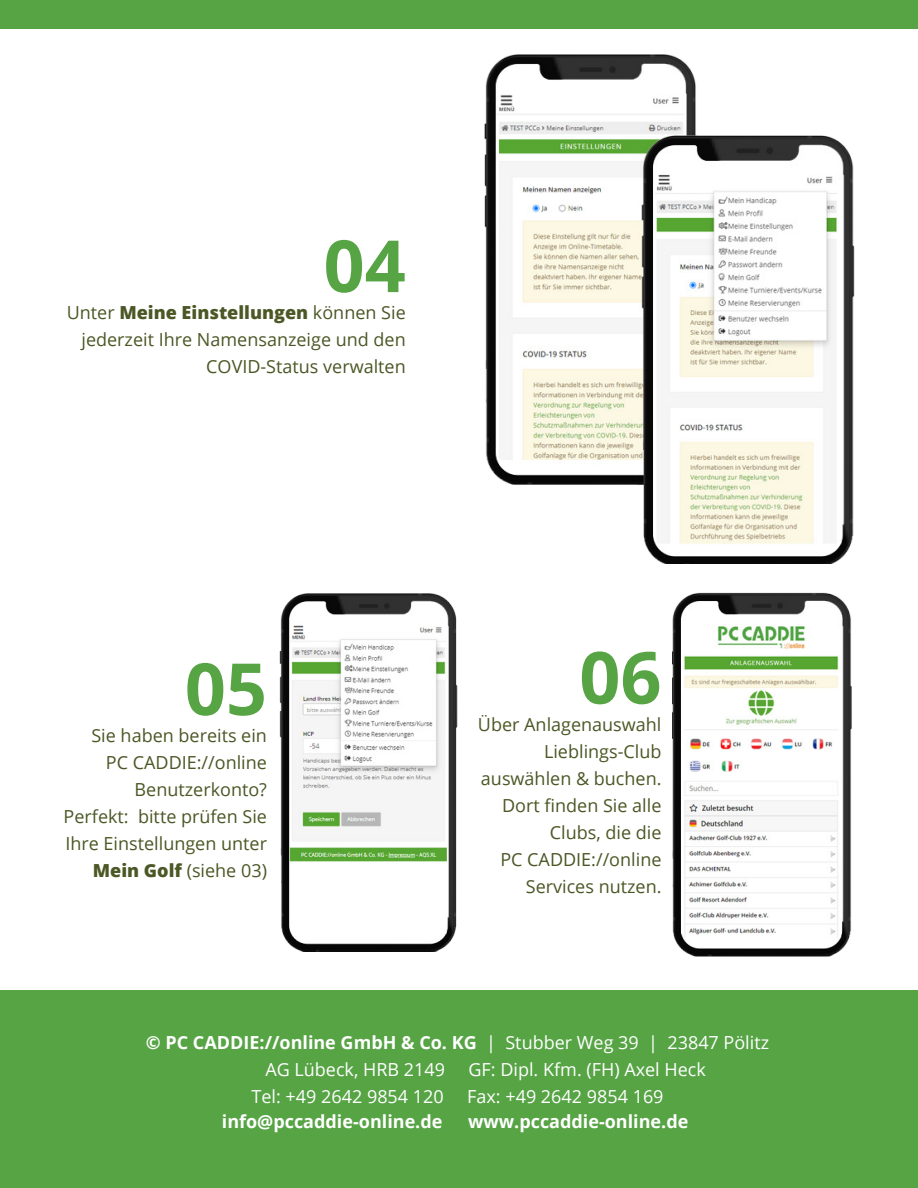
<style>
.page{position:relative;width:918px;height:1188px;background:#fff}
.page>*{position:absolute;margin:0;border:0;box-sizing:border-box;transform-origin:0 0}
.t1{font:700 72px "Open Sans";color:#57a445}
.t2{font:18px/27px "Open Sans";color:#4b5725;text-align:right}
.t3{font:700 18px "Open Sans";color:#fff}
.t4{font:18px "Open Sans";color:#fff}
.t5{font:800 18px "Open Sans";color:#4b5725}
.s1{font-weight:400}
.s2{font-weight:800}
</style>
<div class="page">
<img style="left:484px;top:54px;width:371px;height:510px">
<img style="left:279px;top:593px;width:178px;height:359px">
<img style="left:672px;top:592px;width:180px;height:365px">
<div style="left:0;top:990px;width:918px;height:198px;background:#57a445"></div>
<div style="left:0;top:0;width:918px;height:28px;background:#57a445"></div>
<p class="t1" style="left:324px;top:215px;width:84px">04</p>
<p class="t5" style="left:67px;top:299px;width:340px"><span class="s1">Unter</span> Meine Einstellungen <span class="s1">können Sie</span></p>
<p class="t2" style="left:82px;top:326px;width:326px">jederzeit Ihre Namensanzeige und den<br>COVID-Status verwalten</p>
<p class="t1" style="left:185px;top:638px;width:84px">05</p>
<p class="t2" style="left:91px;top:722px;width:177px">Sie haben bereits ein</p>
<p class="t2" style="left:106px;top:749px;width:163px">PC CADDIE://online</p>
<p class="t2" style="left:135px;top:776px;width:134px">Benutzerkonto?</p>
<p class="t2" style="left:64px;top:803px;width:205px">Perfekt: bitte prüfen Sie<br>Ihre Einstellungen unter<br><span class="s2">Mein Golf</span> (siehe 03)</p>
<p class="t1" style="left:579px;top:627px;width:84px">06</p>
<p class="t2" style="left:478px;top:710px;width:185px">Über Anlagenauswahl<br>Lieblings-Club</p>
<p class="t2" style="left:481px;top:764px;width:182px">auswählen &amp; buchen.<br>Dort finden Sie alle<br>Clubs, die die</p>
<p class="t2" style="left:500px;top:845px;width:163px">PC CADDIE://online<br>Services nutzen.</p>
<p class="t3" style="left:146px;top:1030px;width:625px">© PC CADDIE://online GmbH &amp; Co. KG <span class="s1">| Stubber Weg 39 | 23847 Pölitz</span></p>
<p class="t4" style="left:265px;top:1057px;width:181px">AG Lübeck, HRB 2149</p>
<p class="t4" style="left:469px;top:1057px;width:239px">GF: Dipl. Kfm. (FH) Axel Heck</p>
<p class="t4" style="left:252px;top:1084px;width:194px">Tel: +49 2642 9854 120</p>
<p class="t4" style="left:467px;top:1084px;width:198px">Fax: +49 2642 9854 169</p>
<p class="t3" style="left:222px;top:1109px;width:222px">info@pccaddie-online.de</p>
<p class="t3" style="left:468px;top:1109px;width:222px">www.pccaddie-online.de</p>
</div>
